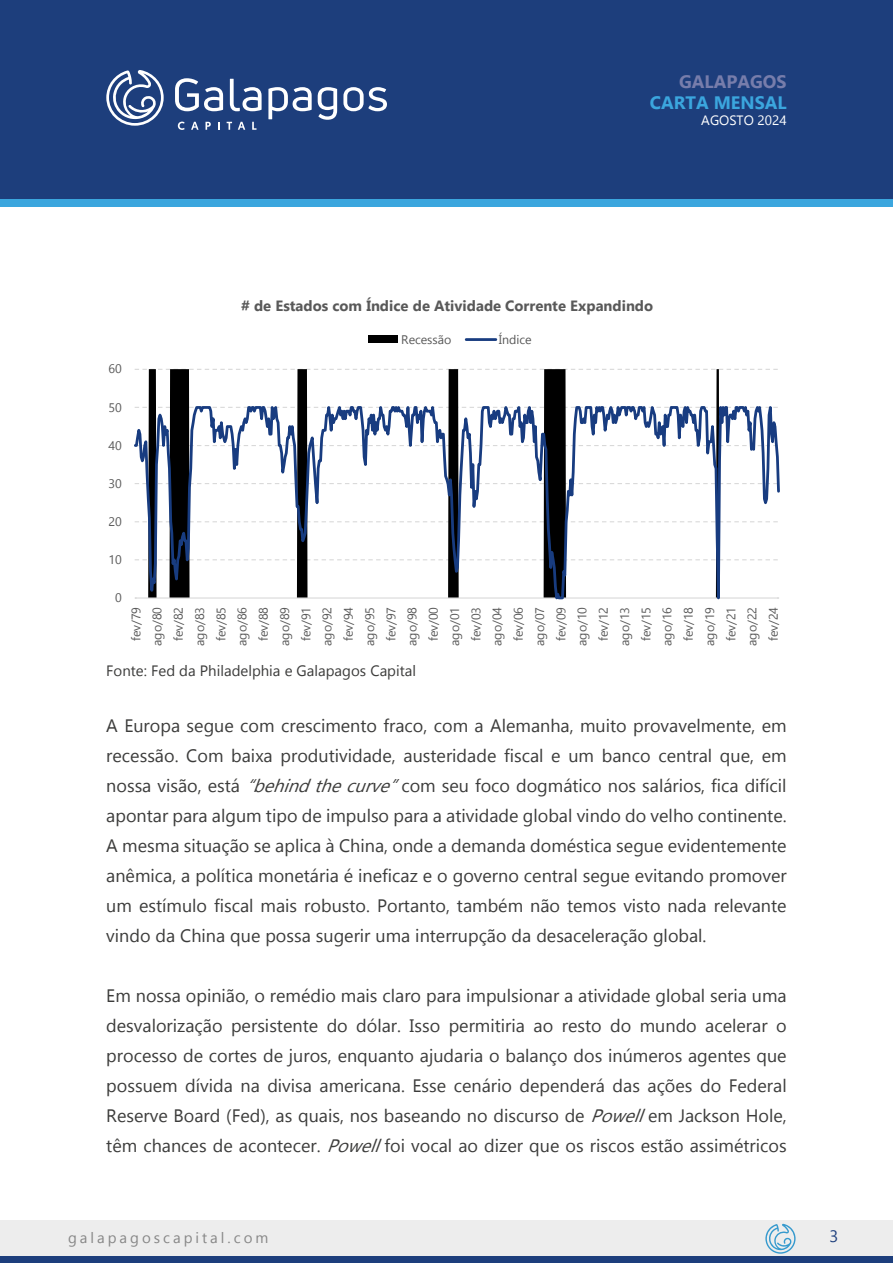
<style>
.page{position:relative;width:893px;height:1263px;background:#fff}
.page>*{position:absolute;margin:0;border:0;box-sizing:border-box;transform-origin:0 0}
.t1{font:18px/30px "Gadugi";color:#3c3c3b;text-align:justify}
.t2{font:700 18px "Gadugi";color:#3ba6de}
.t3{font:700 18px "Gadugi";color:#777dab}
.t4{font:16.5px "Gadugi";color:#1d3e7c}
.t5{font:15px "Gadugi";color:#3c3c3b}
.t6{font:15px "Gadugi";letter-spacing:.2em;color:#878787}
.t7{font:700 14.85px "Gadugi";color:#595959}
.t8{font:13.5px "Gadugi";color:#fff}
.t9{font:12.45px/21.3px "Gadugi";color:#595959;text-align:center}
.s1{font-style:italic}
</style>
<div class="page">
<div style="left:0;top:0;width:893px;height:200px;background:#1d3e7c"></div>
<div style="left:0;top:200px;width:893px;height:7px;background:#3ba6de"></div>
<svg style="left:178px;top:122px;width:7px;height:8px"></svg>
<svg style="left:191px;top:122px;width:8px;height:8px"></svg>
<svg style="left:205px;top:122px;width:6px;height:8px"></svg>
<svg style="left:218px;top:122px;width:2px;height:8px"></svg>
<svg style="left:227px;top:122px;width:5px;height:8px"></svg>
<svg style="left:238px;top:122px;width:7px;height:8px"></svg>
<svg style="left:252px;top:122px;width:4px;height:8px"></svg>
<svg style="left:106px;top:70px;width:58px;height:56px"></svg>
<svg style="left:175px;top:78px;width:48px;height:33px"></svg>
<svg style="left:230px;top:79px;width:32px;height:32px"></svg>
<svg style="left:268px;top:87px;width:44px;height:32px"></svg>
<svg style="left:318px;top:87px;width:19px;height:33px"></svg>
<svg style="left:343px;top:87px;width:44px;height:24px"></svg>
<div style="left:0;top:1220px;width:893px;height:43px;background:#ededed"></div>
<div style="left:0;top:1256px;width:893px;height:7px;background:#1d3e7c"></div>
<svg style="left:765px;top:1224px;width:31px;height:30px"></svg>
<svg style="left:135px;top:369px;width:645px;height:230px"></svg>
<div style="left:369px;top:336px;width:29px;height:7px;background:#000"></div>
<hr style="left:466px;top:338px;width:30px;height:3px;background:#183c80">
<p class="t3" style="left:679px;top:70px;width:109px">GALAPAGOS</p>
<p class="t2" style="left:650px;top:92px;width:138px">CARTA MENSAL</p>
<p class="t8" style="left:701px;top:112px;width:87px">AGOSTO 2024</p>
<p class="t9" style="left:109px;top:358px;width:15px">60</p>
<p class="t9" style="left:109px;top:396px;width:15px">50</p>
<p class="t9" style="left:109px;top:434px;width:15px">40</p>
<p class="t9" style="left:109px;top:473px;width:15px">30</p>
<p class="t9" style="left:109px;top:511px;width:15px">20</p>
<p class="t9" style="left:109px;top:549px;width:15px">10</p>
<p class="t7" style="left:241px;top:297px;width:414px"># de Estados com Índice de Atividade Corrente Expandindo</p>
<p class="t9" style="left:401px;top:328px;width:52px">Recessão</p>
<p class="t9" style="left:499px;top:328px;width:34px">Índice</p>
<p class="t9" style="left:115px;top:587px;width:8px">0</p>
<p class="t9" style="left:125px;top:646px;width:41px;rotate:-90deg">fev/79 ago/80 fev/82 ago/83 fev/85 ago/86 fev/88 ago/89 fev/91 ago/92 fev/94 ago/95 fev/97 ago/98 fev/00 ago/01 fev/03 ago/04 fev/06 ago/07 fev/09 ago/10 fev/12 ago/13 fev/15 ago/16 fev/18 ago/19 fev/21 ago/22 fev/24</p>
<p class="t5" style="left:106px;top:662px;width:311px">Fonte: Fed da Philadelphia e Galapagos Capital</p>
<p class="t1" style="left:106px;top:710px;width:682px">A Europa segue com crescimento fraco, com a Alemanha, muito provavelmente, em recessão. Com baixa produtividade, austeridade fiscal e um banco central que, em nossa visão, está <span class="s1">“behindthecurve”</span>com seu foco dogmático nos salários, fica difícil apontar para algum tipo de impulso para a atividade global vindo do velho continente.<br>A mesma situação se aplica à China, onde a demanda doméstica segue evidentemente anêmica, a política monetária é ineficaz e o governo central segue evitando promover um estímulo fiscal mais robusto. Portanto, também não temos visto nada relevante vindo da China que possa sugerir uma interrupção da desaceleração global.</p>
<p class="t1" style="left:106px;top:980px;width:682px">Em nossa opinião, o remédio mais claro para impulsionar a atividade global seria uma desvalorização persistente do dólar. Isso permitiria ao resto do mundo acelerar o processo de cortes de juros, enquanto ajudaria o balanço dos inúmeros agentes que possuem dívida na divisa americana. Esse cenário dependerá das ações do Federal Reserve Board (Fed), as quais, nos baseando no discurso de <span class="s1">Powell</span>em Jackson Hole, têm chances de acontecer. <span class="s1">Powell</span>foi vocal ao dizer que os riscos estão assimétricos</p>
<p class="t6" style="left:68px;top:1229px;width:202px">galapagoscapital.com</p>
<p class="t4" style="left:829px;top:1226px;width:10px">3</p>
</div>
